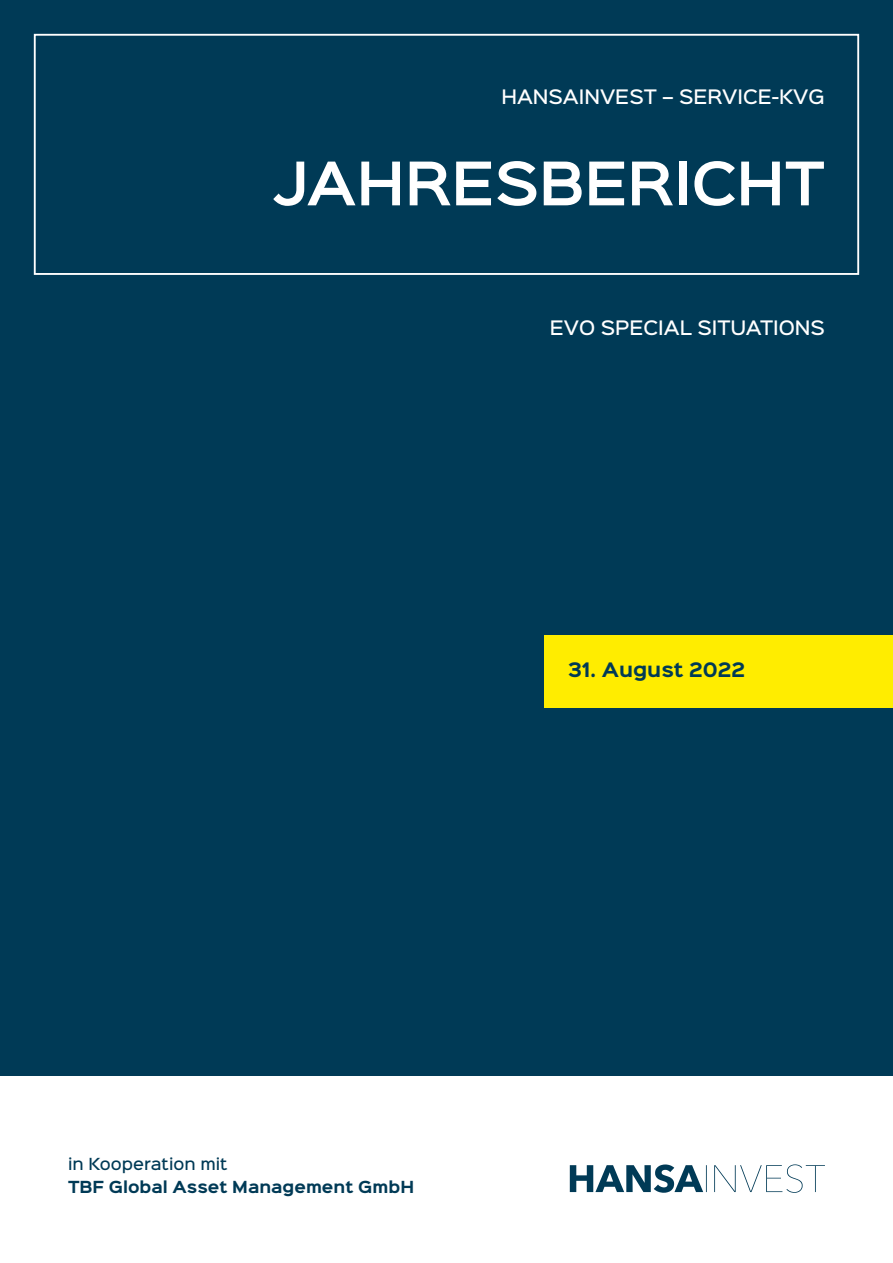
<style>
.page{position:relative;width:893px;height:1263px;background:#fff}
.page>*{position:absolute;margin:0;border:0;box-sizing:border-box;transform-origin:0 0}
.t1{font:600 54px "Sinkin Sans 600";color:#fff}
.t2{font:500 18px "Sinkin Sans 500";color:#fff}
.t3{font:700 18px "Sinkin Sans 700";color:#003a56}
.t4{font:700 15px "Sinkin Sans 700";color:#003a56}
.t5{font:500 15px "Sinkin Sans 500";color:#003a56}
</style>
<div class="page">
<div style="left:0;top:0;width:893px;height:1076px;background:#003a56"></div>
<div style="left:34px;top:34px;width:825px;height:241px;border:2px solid #fff"></div>
<svg style="left:570px;top:1164px;width:255px;height:29px"></svg>
<div style="left:544px;top:635px;width:349px;height:73px;background:#ffed00"></div>
<p class="t2" style="left:501px;top:81px;width:325px">HANSAINVEST – SERVICE-KVG</p>
<h1 class="t1" style="left:273px;top:136px;width:553px">JAHRESBERICHT</h1>
<p class="t2" style="left:550px;top:312px;width:277px">EVO SPECIAL SITUATIONS</p>
<p class="t3" style="left:568px;top:660px;width:179px">31. August 2022</p>
<p class="t5" style="left:68px;top:1151px;width:161px">in Kooperation mit</p>
<p class="t4" style="left:68px;top:1179px;width:348px">TBF Global Asset Management GmbH</p>
</div>
